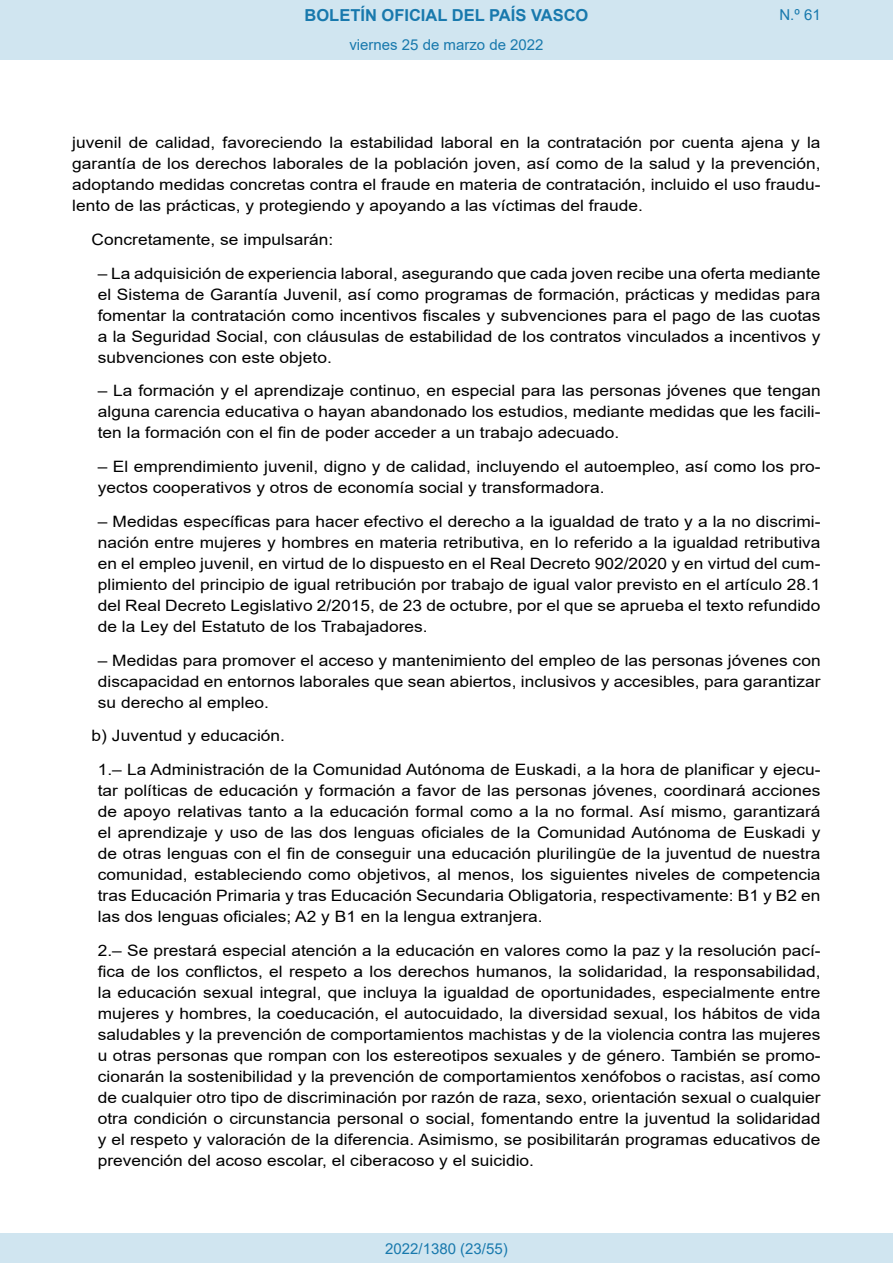
<style>
.page{position:relative;width:893px;height:1263px;background:#fff}
.page>*{position:absolute;margin:0;border:0;box-sizing:border-box;transform-origin:0 0}
.t1{font:700 16.5px "Arial";color:#1879ad}
.BOPVDetalle1{font:15.6px/21px "Arial";color:#000;text-align:justify;scale:1.11 1}
.BOPVDetalle{font:15.6px/21px "Arial";color:#000;text-align:justify;scale:1.11 1}
.Paginacion_Centro{font:15px "Arial";color:#1879ad}
</style>
<div class="page">
<div style="left:0;top:0;width:893px;height:60px;background:#d0e5f0"></div>
<div style="left:0;top:1233px;width:893px;height:30px;background:#d0e5f0"></div>
<p class="t1" style="left:305px;top:3px;width:285px">BOLETÍN OFICIAL DEL PAÍS VASCO</p>
<p class="Paginacion_Centro" style="left:349px;top:35px;width:196px">viernes 25 de marzo de 2022</p>
<p class="Paginacion_Centro" style="left:779px;top:5px;width:43px">N.º 61</p>
<p class="BOPVDetalle" style="left:72px;top:132px;width:676px">juvenil de calidad, favoreciendo la estabilidad laboral en la contratación por cuenta ajena y la garantía de los derechos laborales de la población joven, así como de la salud y la prevención, adoptando medidas concretas contra el fraude en materia de contratación, incluido el uso fraudu&shy;lento de las prácticas, y protegiendo y apoyando a las víctimas del fraude.</p>
<p class="BOPVDetalle" style="left:92px;top:229px;width:219px">Concretamente, se impulsarán:</p>
<p class="BOPVDetalle1" style="left:98px;top:263px;width:653px">– La adquisición de experiencia laboral, asegurando que cada joven recibe una oferta mediante el Sistema de Garantía Juvenil, así como programas de formación, prácticas y medidas para fomentar la contratación como incentivos fiscales y subvenciones para el pago de las cuotas a la Seguridad Social, con cláusulas de estabilidad de los contratos vinculados a incentivos y subvenciones con este objeto.</p>
<p class="BOPVDetalle1" style="left:98px;top:380px;width:653px">– La formación y el aprendizaje continuo, en especial para las personas jóvenes que tengan alguna carencia educativa o hayan abandonado los estudios, mediante medidas que les facili&shy;ten la formación con el fin de poder acceder a un trabajo adecuado.</p>
<p class="BOPVDetalle1" style="left:98px;top:456px;width:653px">– El emprendimiento juvenil, digno y de calidad, incluyendo el autoempleo, así como los pro&shy;yectos cooperativos y otros de economía social y transformadora.</p>
<p class="BOPVDetalle1" style="left:98px;top:511px;width:653px">– Medidas específicas para hacer efectivo el derecho a la igualdad de trato y a la no discrimi&shy;nación entre mujeres y hombres en materia retributiva, en lo referido a la igualdad retributiva en el empleo juvenil, en virtud de lo dispuesto en el Real Decreto 902/2020 y en virtud del cum&shy;plimiento del principio de igual retribución por trabajo de igual valor previsto en el artículo 28.1 del Real Decreto Legislativo 2/2015, de 23 de octubre, por el que se aprueba el texto refundido de la Ley del Estatuto de los Trabajadores.</p>
<p class="BOPVDetalle1" style="left:98px;top:650px;width:653px">– Medidas para promover el acceso y mantenimiento del empleo de las personas jóvenes con discapacidad en entornos laborales que sean abiertos, inclusivos y accesibles, para garantizar su derecho al empleo.</p>
<p class="BOPVDetalle" style="left:92px;top:725px;width:176px">b) Juventud y educación.</p>
<p class="BOPVDetalle1" style="left:98px;top:759px;width:653px">1.– La Administración de la Comunidad Autónoma de Euskadi, a la hora de planificar y ejecu&shy;tar políticas de educación y formación a favor de las personas jóvenes, coordinará acciones de apoyo relativas tanto a la educación formal como a la no formal. Así mismo, garantizará el aprendizaje y uso de las dos lenguas oficiales de la Comunidad Autónoma de Euskadi y de otras lenguas con el fin de conseguir una educación plurilingüe de la juventud de nuestra comunidad, estableciendo como objetivos, al menos, los siguientes niveles de competencia tras Educación Primaria y tras Educación Secundaria Obligatoria, respectivamente: B1 y B2 en las dos lenguas oficiales; A2 y B1 en la lengua extranjera.</p>
<p class="BOPVDetalle1" style="left:98px;top:940px;width:653px">2.– Se prestará especial atención a la educación en valores como la paz y la resolución pací&shy;fica de los conflictos, el respeto a los derechos humanos, la solidaridad, la responsabilidad, la educación sexual integral, que incluya la igualdad de oportunidades, especialmente entre mujeres y hombres, la coeducación, el autocuidado, la diversidad sexual, los hábitos de vida saludables y la prevención de comportamientos machistas y de la violencia contra las mujeres u otras personas que rompan con los estereotipos sexuales y de género. También se promo&shy;cionarán la sostenibilidad y la prevención de comportamientos xenófobos o racistas, así como de cualquier otro tipo de discriminación por razón de raza, sexo, orientación sexual o cualquier otra condición o circunstancia personal o social, fomentando entre la juventud la solidaridad y el respeto y valoración de la diferencia. Asimismo, se posibilitarán programas educativos de prevención del acoso escolar, el ciberacoso y el suicidio.</p>
<p class="Paginacion_Centro" style="left:385px;top:1238px;width:124px">2022/1380 (23/55)</p>
</div>
